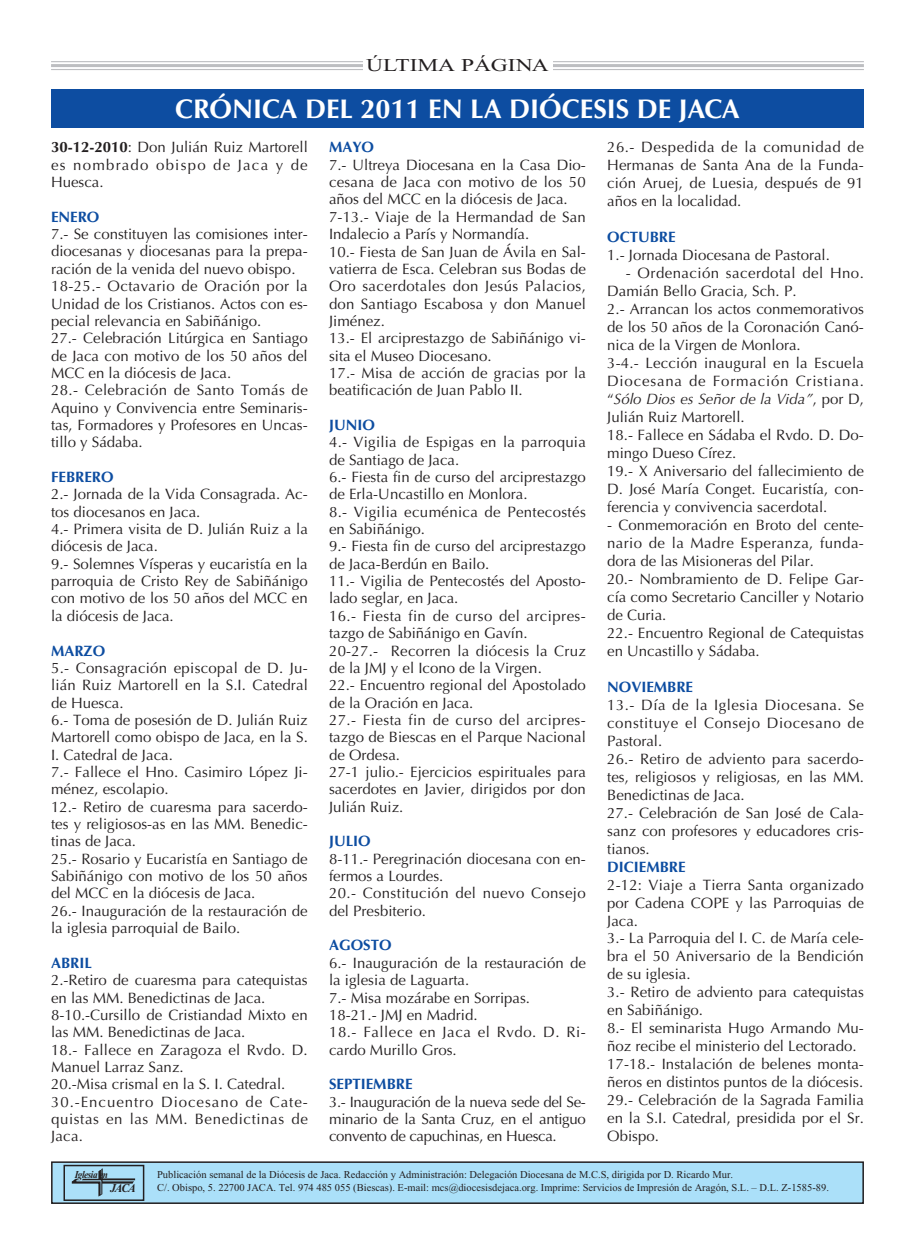
<style>
.page{position:relative;width:915px;height:1255px;background:#fff}
.page>*{position:absolute;margin:0;border:0;box-sizing:border-box;transform-origin:0 0}
.t1{font:700 27px "Optima";color:#fff}
.t2{font:18px "Times New Roman";color:#231f20;scale:1.3 1}
.t3{font:15px/17.4px "Optima";color:#231f20}
.t4{font:15px/17.4px "Optima";letter-spacing:-.02em;color:#231f20}
.t5{font:italic 700 12px "Times New Roman";color:#231f20;scale:.95 1}
.t6{font:10.5px/13.5px "Times New Roman";color:#231f20}
.t7{font:italic 700 10.5px "Times New Roman";letter-spacing:-.05em;color:#231f20;scale:.88 1}
.s1{font-weight:700}
.s2{font-weight:700;color:#0d4da1}
.s3{font-style:italic}
</style>
<div class="page">
<hr style="left:51px;top:61px;width:812px;height:1px;background:#bdbec1">
<hr style="left:51px;top:64px;width:812px;height:3px;background:#bdbec1">
<hr style="left:51px;top:69px;width:812px;height:1px;background:#bdbec1">
<div style="left:363px;top:54px;width:189px;height:23px;background:#fff"></div>
<div style="left:52px;top:1162px;width:810px;height:41px;background:#abe0f9"></div>
<div style="left:51px;top:1161px;width:812px;height:42px;border:2px solid #231f20"></div>
<img style="left:71px;top:1168px;width:65px;height:29px">
<div style="left:63px;top:1164px;width:81px;height:36px;border:2px solid #231f20"></div>
<div style="left:51px;top:89px;width:812px;height:39px;background:#0d4da1"></div>
<p class="t2" style="left:366px;top:58px;width:142px">ÚLTIMA PÁGINA</p>
<p class="t1" style="left:175px;top:98px;width:566px">CRÓNICA DEL 2011 EN LA DIÓCESIS DE JACA</p>
<p class="t3" style="left:51px;top:140px;width:258px;text-align:justify"><span class="s1">30-12-2010</span>: Don Julián Ruiz Martorell es nombrado obispo de Jaca y de Huesca.</p>
<p class="t3" style="left:51px;top:209px;width:258px"><span class="s2">ENERO<br></span>7.- Se constituyen las comisiones inter&shy;diocesanas y diocesanas para la prepa&shy;ración de la venida del nuevo obispo.<br>18-25.- Octavario de Oración por la<br>Unidad de los Cristianos. Actos con es&shy;pecial relevancia en Sabiñánigo.<br>27.- Celebración Litúrgica en Santiago de Jaca con motivo de los 50 años del<br>MCC en la diócesis de Jaca.<br>28.- Celebración de Santo Tomás de<br>Aquino y Convivencia entre Seminaris&shy;tas, Formadores y Profesores en Uncas&shy;tillo y Sádaba.</p>
<p class="t3" style="left:51px;top:469px;width:258px"><span class="s2">FEBRERO<br></span>2.- Jornada de la Vida Consagrada. Ac&shy;tos diocesanos en Jaca.<br>4.- Primera visita de D. Julián Ruiz a la diócesis de Jaca.<br>9.- Solemnes Vísperas y eucaristía en la parroquia de Cristo Rey de Sabiñánigo con motivo de los 50 años del MCC en la diócesis de Jaca.</p>
<p class="t3" style="left:51px;top:643px;width:258px"><span class="s2">MARZO<br></span>5.- Consagración episcopal de D. Ju&shy;lián Ruiz Martorell en la S.I. Catedral de Huesca.<br>6.- Toma de posesión de D. Julián Ruiz<br>Martorell como obispo de Jaca, en la S.<br>I. Catedral de Jaca.<br>7.- Fallece el Hno. Casimiro López Ji&shy;ménez, escolapio.<br>12.- Retiro de cuaresma para sacerdo&shy;tes y religiosos-as en las MM. Benedic&shy;tinas de Jaca.<br>25.- Rosario y Eucaristía en Santiago de<br>Sabiñánigo con motivo de los 50 años del MCC en la diócesis de Jaca.<br>26.- Inauguración de la restauración de la iglesia parroquial de Bailo.</p>
<p class="t3" style="left:51px;top:955px;width:258px"><span class="s2">ABRIL<br></span>2.-Retiro de cuaresma para catequistas en las MM. Benedictinas de Jaca.<br>8-10.-Cursillo de Cristiandad Mixto en las MM. Benedictinas de Jaca.<br>18.- Fallece en Zaragoza el Rvdo. D.<br>Manuel Larraz Sanz.<br>20.-Misa crismal en la S. I. Catedral.<br>30.-Encuentro Diocesano de Cate&shy;quistas en las MM. Benedictinas de<br>Jaca.</p>
<p class="t3" style="left:329px;top:140px;width:258px"><span class="s2">MAYO<br></span>7.- Ultreya Diocesana en la Casa Dio&shy;cesana de Jaca con motivo de los 50 años del MCC en la diócesis de Jaca.<br>7-13.- Viaje de la Hermandad de San<br>Indalecio a París y Normandía.<br>10.- Fiesta de San Juan de Ávila en Sal&shy;vatierra de Esca. Celebran sus Bodas de<br>Oro sacerdotales don Jesús Palacios, don Santiago Escabosa y don Manuel<br>Jiménez.<br>13.- El arciprestazgo de Sabiñánigo vi&shy;sita el Museo Diocesano.<br>17.- Misa de acción de gracias por la beatificación de Juan Pablo II.</p>
<p class="t3" style="left:329px;top:417px;width:258px"><span class="s2">JUNIO<br></span>4.- Vigilia de Espigas en la parroquia de Santiago de Jaca.<br>6.- Fiesta fin de curso del arciprestazgo de Erla-Uncastillo en Monlora.<br>8.- Vigilia ecuménica de Pentecostés en Sabiñánigo.<br>9.- Fiesta fin de curso del arciprestazgo de Jaca-Berdún en Bailo.<br>11.- Vigilia de Pentecostés del Aposto&shy;lado seglar, en Jaca.<br>16.- Fiesta fin de curso del arcipres&shy;tazgo de Sabiñánigo en Gavín.<br>20-27.- Recorren la diócesis la Cruz de la JMJ y el Icono de la Virgen.<br>22.- Encuentro regional del Apostolado de la Oración en Jaca.<br>27.- Fiesta fin de curso del arcipres&shy;tazgo de Biescas en el Parque Nacional de Ordesa.<br>27-1 julio.- Ejercicios espirituales para sacerdotes en Javier, dirigidos por don<br>Julián Ruiz.</p>
<p class="t3" style="left:329px;top:834px;width:258px"><span class="s2">JULIO<br></span>8-11.- Peregrinación diocesana con en&shy;fermos a Lourdes.<br>20.- Constitución del nuevo Consejo del Presbiterio.</p>
<p class="t3" style="left:329px;top:938px;width:258px"><span class="s2">AGOSTO<br></span>6.- Inauguración de la restauración de la iglesia de Laguarta.<br>7.- Misa mozárabe en Sorripas.<br>18-21.- JMJ en Madrid.<br>18.- Fallece en Jaca el Rvdo. D. Ri&shy;cardo Murillo Gros.</p>
<p class="t4" style="left:329px;top:1076px;width:258px"><span class="s2">SEPTIEMBRE<br></span>3.- Inauguración de la nueva sede del Se&shy;minario de la Santa Cruz, en el antiguo convento de capuchinas, en Huesca.</p>
<p class="t3" style="left:607px;top:140px;width:258px;line-height:18px;text-align:justify">26.- Despedida de la comunidad de Hermanas de Santa Ana de la Funda&shy;ción Aruej, de Luesia, después de 91 años en la localidad.</p>
<p class="t3" style="left:607px;top:230px;width:224px;line-height:18px"><span class="s2">OCTUBRE<br></span>1.- Jornada Diocesana de Pastoral.</p>
<p class="t3" style="left:607px;top:265px;width:258px;line-height:18px;text-indent:19px">- Ordenación sacerdotal del Hno.<br>Damián Bello Gracia, Sch. P.<br>2.- Arrancan los actos conmemorativos de los 50 años de la Coronación Canó&shy;nica de la Virgen de Monlora.<br>3-4.- Lección inaugural en la Escuela Diocesana de Formación Cristiana. “<span class="s3">Sólo Dios es Señor de la Vida”</span>, por D, Julián Ruiz Martorell.<br>18.- Fallece en Sádaba el Rvdo. D. Do&shy;mingo Dueso Círez.<br>19.- X Aniversario del fallecimiento de D. José María Conget. Eucaristía, con&shy;ferencia y convivencia sacerdotal.</p>
<p class="t3" style="left:607px;top:517px;width:258px;line-height:18px">- Conmemoración en Broto del cente&shy;nario de la Madre Esperanza, funda&shy;dora de las Misioneras del Pilar.<br>20.- Nombramiento de D. Felipe Gar&shy;cía como Secretario Canciller y Notario de Curia.<br>22.- Encuentro Regional de Catequistas en Uncastillo y Sádaba.</p>
<p class="t3" style="left:607px;top:679px;width:258px;line-height:18px"><span class="s2">NOVIEMBRE<br></span>13.- Día de la Iglesia Diocesana. Se constituye el Consejo Diocesano de<br>Pastoral.<br>26.- Retiro de adviento para sacerdo&shy;tes, religiosos y religiosas, en las MM.<br>Benedictinas de Jaca.<br>27.- Celebración de San José de Cala&shy;sanz con profesores y educadores cris&shy;tianos.<br><span class="s2">DICIEMBRE<br></span>2-12: Viaje a Tierra Santa organizado por Cadena COPE y las Parroquias de<br>Jaca.<br>3.- La Parroquia del I. C. de María cele&shy;bra el 50 Aniversario de la Bendición de su iglesia.<br>3.- Retiro de adviento para catequistas en Sabiñánigo.<br>8.- El seminarista Hugo Armando Mu&shy;ñoz recibe el ministerio del Lectorado.<br>17-18.- Instalación de belenes monta&shy;ñeros en distintos puntos de la diócesis.<br>29.- Celebración de la Sagrada Familia en la S.I. Catedral, presidida por el Sr.<br>Obispo.</p>
<p class="t7" style="left:75px;top:1170px;width:39px">Iglesia en</p>
<p class="t5" style="left:110px;top:1183px;width:28px">JACA</p>
<p class="t6" style="left:157px;top:1168px;width:673px">Publicación semanal de la Diócesis de Jaca. Redacción y Administración: Delegación Diocesana de M.C.S, dirigida por D. Ricardo Mur.<br>C/. Obispo, 5. 22700 JACA. Tel. 974 485 055 (Biescas). E-mail: mcs@diocesisdejaca.org. Imprime: Servicios de Impresión de Aragón, S.L. – D.L. Z-1585-89.</p>
</div>
